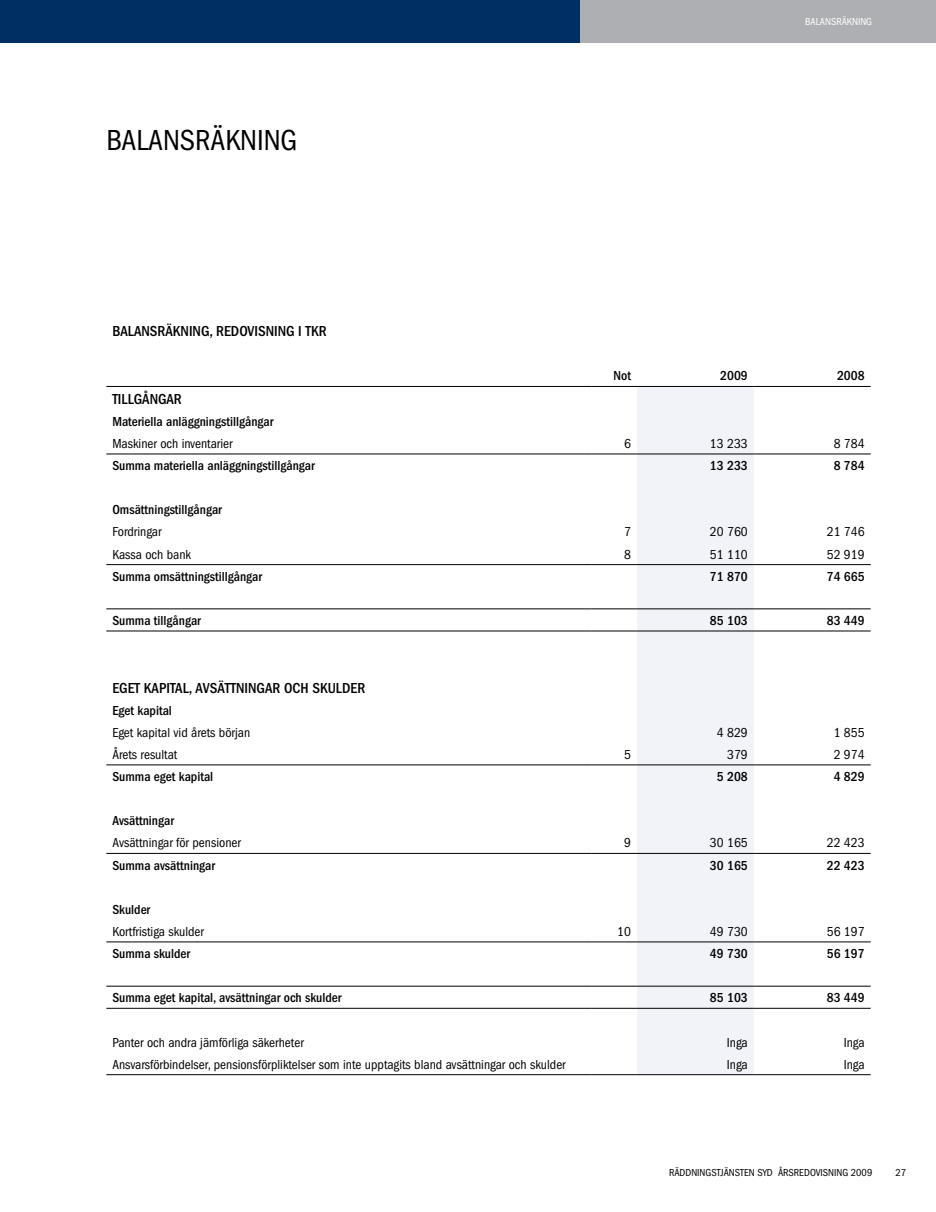
<style>
.page{position:relative;width:936px;height:1212px;background:#fff}
.page>*{position:absolute;margin:0;border:0;box-sizing:border-box;transform-origin:0 0}
.t1{font:condensed 30px "Franklin Gothic";color:#000}
.t2{font:500 condensed 15px "Franklin Gothic";color:#000}
.t3{font:condensed 13.5px "Franklin Gothic";color:#000}
.t4{font:500 condensed 13.5px "Franklin Gothic";color:#000}
.t5{font:condensed 10.5px "Franklin Gothic";color:#000}
.t6{font:condensed 10.5px "Franklin Gothic";color:#fff}
</style>
<div class="page">
<div style="left:0;top:0;width:580px;height:43px;background:#003063"></div>
<div style="left:580px;top:0;width:355px;height:43px;background:#aeafb2"></div>
<div style="left:637px;top:387px;width:116px;height:687px;background:#f1f3f8"></div>
<hr style="left:106px;top:386px;width:485px;height:1px;background:#000">
<hr style="left:591px;top:386px;width:46px;height:1px;background:#000">
<hr style="left:637px;top:386px;width:116px;height:1px;background:#000">
<hr style="left:753px;top:386px;width:117px;height:1px;background:#000">
<hr style="left:106px;top:564px;width:485px;height:1px;background:#000">
<hr style="left:591px;top:564px;width:46px;height:1px;background:#000">
<hr style="left:637px;top:564px;width:116px;height:1px;background:#000">
<hr style="left:753px;top:564px;width:117px;height:1px;background:#000">
<hr style="left:106px;top:454px;width:485px;height:1px;background:#000">
<hr style="left:591px;top:454px;width:46px;height:1px;background:#000">
<hr style="left:637px;top:454px;width:116px;height:1px;background:#000">
<hr style="left:753px;top:454px;width:117px;height:1px;background:#000">
<hr style="left:106px;top:609px;width:485px;height:1px;background:#000">
<hr style="left:591px;top:609px;width:46px;height:1px;background:#000">
<hr style="left:637px;top:609px;width:116px;height:1px;background:#000">
<hr style="left:753px;top:609px;width:117px;height:1px;background:#000">
<hr style="left:106px;top:631px;width:485px;height:1px;background:#000">
<hr style="left:591px;top:631px;width:46px;height:1px;background:#000">
<hr style="left:637px;top:631px;width:116px;height:1px;background:#000">
<hr style="left:753px;top:631px;width:117px;height:1px;background:#000">
<hr style="left:106px;top:765px;width:485px;height:1px;background:#000">
<hr style="left:591px;top:765px;width:46px;height:1px;background:#000">
<hr style="left:637px;top:765px;width:116px;height:1px;background:#000">
<hr style="left:753px;top:765px;width:117px;height:1px;background:#000">
<hr style="left:106px;top:853px;width:485px;height:1px;background:#000">
<hr style="left:591px;top:853px;width:46px;height:1px;background:#000">
<hr style="left:637px;top:853px;width:116px;height:1px;background:#000">
<hr style="left:753px;top:853px;width:117px;height:1px;background:#000">
<hr style="left:106px;top:942px;width:485px;height:1px;background:#000">
<hr style="left:591px;top:942px;width:46px;height:1px;background:#000">
<hr style="left:637px;top:942px;width:116px;height:1px;background:#000">
<hr style="left:753px;top:942px;width:117px;height:1px;background:#000">
<hr style="left:106px;top:986px;width:485px;height:1px;background:#000">
<hr style="left:591px;top:986px;width:46px;height:1px;background:#000">
<hr style="left:637px;top:986px;width:116px;height:1px;background:#000">
<hr style="left:753px;top:986px;width:117px;height:1px;background:#000">
<hr style="left:106px;top:1008px;width:485px;height:1px;background:#000">
<hr style="left:591px;top:1008px;width:46px;height:1px;background:#000">
<hr style="left:637px;top:1008px;width:116px;height:1px;background:#000">
<hr style="left:753px;top:1008px;width:117px;height:1px;background:#000">
<hr style="left:106px;top:1074px;width:485px;height:1px;background:#000">
<hr style="left:591px;top:1074px;width:46px;height:1px;background:#000">
<hr style="left:637px;top:1074px;width:116px;height:1px;background:#000">
<hr style="left:753px;top:1074px;width:117px;height:1px;background:#000">
<h1 class="t1" style="left:106px;top:123px;width:15px">BALA</h1>
<h1 class="t1" style="left:163px;top:123px;width:136px">NSRÄKNING</h1>
<p class="t2" style="left:112px;top:323px;width:9px">BALA</p>
<p class="t2" style="left:141px;top:323px;width:18px">NSRÄK</p>
<p class="t2" style="left:181px;top:323px;width:44px">NING, REDO</p>
<p class="t2" style="left:247px;top:323px;width:67px">VISNING I TKR</p>
<p class="t6" style="left:805px;top:16px;width:26px">Balansräkning</p>
<p class="t4" style="left:613px;top:368px;width:19px">Not</p>
<p class="t4" style="left:720px;top:368px;width:29px">2009</p>
<p class="t4" style="left:837px;top:368px;width:29px">2008</p>
<p class="t2" style="left:112px;top:390px;width:71px">Tillgångar</p>
<p class="t4" style="left:112px;top:414px;width:163px">Materiella anläggningstillgångar</p>
<p class="t3" style="left:112px;top:436px;width:122px">Maskiner och inventarier</p>
<p class="t3" style="left:624px;top:436px;width:8px">6</p>
<p class="t3" style="left:710px;top:436px;width:39px">13 233</p>
<p class="t3" style="left:833px;top:436px;width:32px">8 784</p>
<p class="t4" style="left:112px;top:458px;width:204px">Summa materiella anläggningstillgångar</p>
<p class="t4" style="left:710px;top:458px;width:39px">13 233</p>
<p class="t4" style="left:833px;top:458px;width:32px">8 784</p>
<p class="t4" style="left:112px;top:502px;width:111px">Omsättningstillgångar</p>
<p class="t3" style="left:112px;top:524px;width:51px">Fordringar</p>
<p class="t3" style="left:624px;top:524px;width:8px">7</p>
<p class="t3" style="left:710px;top:524px;width:39px">20 760</p>
<p class="t3" style="left:826px;top:524px;width:39px">21 746</p>
<p class="t3" style="left:112px;top:546px;width:80px">Kassa och bank</p>
<p class="t3" style="left:624px;top:546px;width:8px">8</p>
<p class="t3" style="left:710px;top:546px;width:39px">51 110</p>
<p class="t3" style="left:826px;top:546px;width:39px">52 919</p>
<p class="t4" style="left:112px;top:569px;width:151px">Summa omsättningstillgångar</p>
<p class="t4" style="left:710px;top:569px;width:39px">71 870</p>
<p class="t4" style="left:826px;top:569px;width:39px">74 665</p>
<p class="t4" style="left:112px;top:613px;width:90px">Summa tillgångar</p>
<p class="t4" style="left:710px;top:613px;width:39px">85 103</p>
<p class="t4" style="left:826px;top:613px;width:39px">83 449</p>
<p class="t2" style="left:112px;top:679px;width:254px">Eget kapital, avsättningar och skulder</p>
<p class="t4" style="left:112px;top:702px;width:61px">Eget kapital</p>
<p class="t3" style="left:112px;top:725px;width:139px">Eget kapital vid årets början</p>
<p class="t3" style="left:716px;top:725px;width:32px">4 829</p>
<p class="t3" style="left:833px;top:725px;width:32px">1 855</p>
<p class="t3" style="left:112px;top:747px;width:66px">Årets resultat</p>
<p class="t3" style="left:624px;top:747px;width:8px">5</p>
<p class="t3" style="left:727px;top:747px;width:22px">379</p>
<p class="t3" style="left:833px;top:747px;width:32px">2 974</p>
<p class="t4" style="left:112px;top:769px;width:102px">Summa eget kapital</p>
<p class="t4" style="left:716px;top:769px;width:32px">5 208</p>
<p class="t4" style="left:833px;top:769px;width:32px">4 829</p>
<p class="t4" style="left:112px;top:813px;width:63px">Avsättningar</p>
<p class="t3" style="left:112px;top:835px;width:130px">Avsättningar för pensioner</p>
<p class="t3" style="left:624px;top:835px;width:8px">9</p>
<p class="t3" style="left:710px;top:835px;width:39px">30 165</p>
<p class="t3" style="left:826px;top:835px;width:39px">22 423</p>
<p class="t4" style="left:112px;top:857px;width:104px">Summa avsättningar</p>
<p class="t4" style="left:710px;top:857px;width:39px">30 165</p>
<p class="t4" style="left:826px;top:857px;width:39px">22 423</p>
<p class="t4" style="left:112px;top:902px;width:40px">Skulder</p>
<p class="t3" style="left:112px;top:924px;width:93px">Kortfristiga skulder</p>
<p class="t3" style="left:617px;top:924px;width:15px">10</p>
<p class="t3" style="left:710px;top:924px;width:39px">49 730</p>
<p class="t3" style="left:826px;top:924px;width:39px">56 197</p>
<p class="t4" style="left:112px;top:946px;width:80px">Summa skulder</p>
<p class="t4" style="left:710px;top:946px;width:39px">49 730</p>
<p class="t4" style="left:826px;top:946px;width:39px">56 197</p>
<p class="t4" style="left:112px;top:990px;width:231px">Summa eget kapital, avsättningar och skulder</p>
<p class="t4" style="left:710px;top:990px;width:39px">85 103</p>
<p class="t4" style="left:826px;top:990px;width:39px">83 449</p>
<p class="t3" style="left:112px;top:1034px;width:193px">Panter och andra jämförliga säkerheter</p>
<p class="t3" style="left:727px;top:1034px;width:22px">Inga</p>
<p class="t3" style="left:843px;top:1034px;width:22px">Inga</p>
<p class="t3" style="left:112px;top:1056px;width:455px">Ansvarsförbindelser, pensionsförpliktelser som inte upptagits bland avsättningar och skulder</p>
<p class="t3" style="left:727px;top:1056px;width:22px">Inga</p>
<p class="t3" style="left:843px;top:1056px;width:22px">Inga</p>
<p class="t5" style="left:669px;top:1167px;width:205px">RÄDDNINGSTJÄNSTEN SYD ÅRSREDOVISNING 2009</p>
<p class="t5" style="left:895px;top:1167px;width:12px">27</p>
</div>
